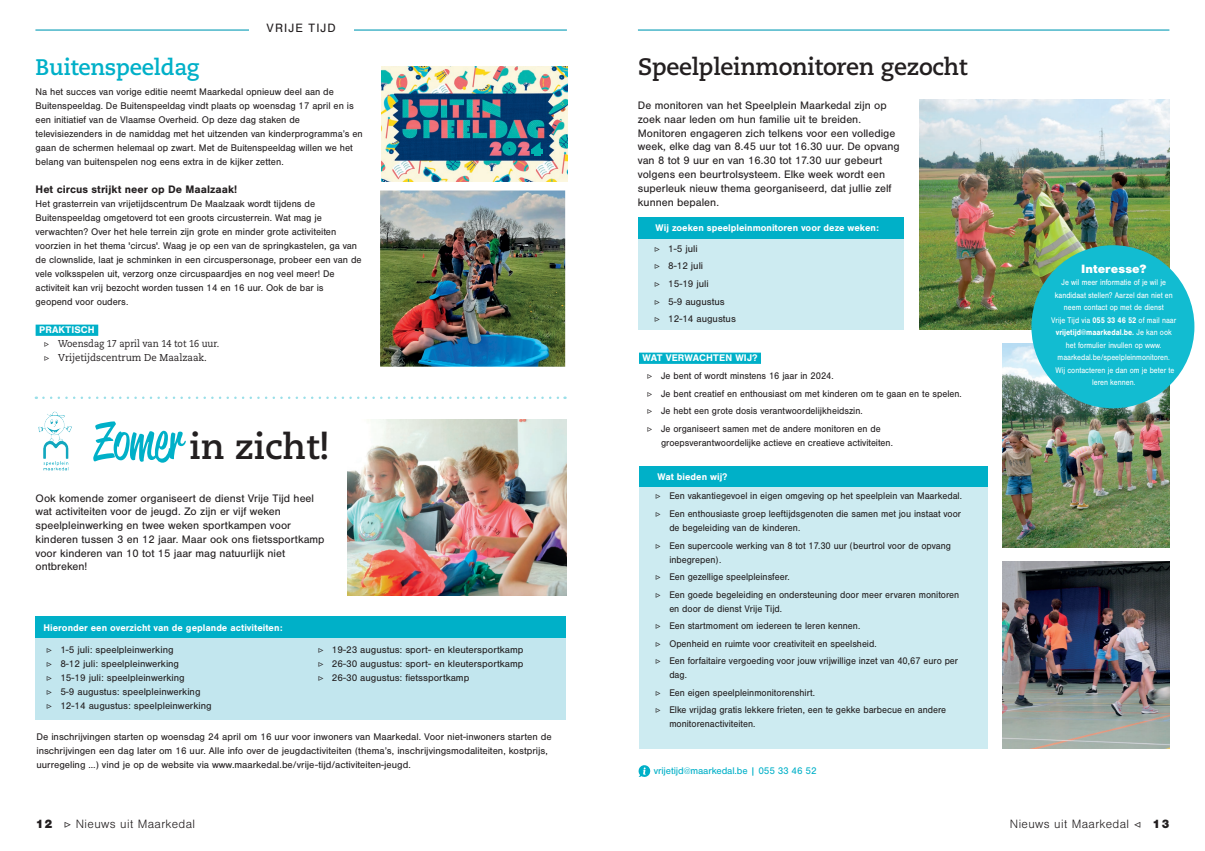
<style>
.page{position:relative;width:1205px;height:851px;background:#fff}
.page>*{position:absolute;margin:0;border:0;box-sizing:border-box;transform-origin:0 0}
.t1{font:700 35.5px "Caecilia LT Std";color:#231f20}
.t2{font:700 23.75px "Caecilia LT Std";letter-spacing:-.01em;color:#231f20}
.t3{font:700 22.5px "Caecilia LT Std";letter-spacing:-.01em;color:#00b0c8}
.t4{font:300 12.5px "Nimbus San";letter-spacing:.03em;color:#231f20}
.t5{font:12.5px "Nimbus San";letter-spacing:.08em;color:#231f20}
.t6{font:900 12.5px "Nimbus San";color:#fff}
.t7{font:11.25px/13.8px "Nimbus San";color:#231f20}
.t8{font:700 11.25px "Nimbus San";color:#231f20}
.t9{font:10px/14px "Nimbus San";color:#231f20}
.t10{font:10px/17.5px "Nimbus San";color:#231f20;scale:.94 1}
.t11{font:700 10px "Nimbus San";color:#fff}
.t12{font:10px/14px "Caecilia LT Std";color:#231f20;scale:.91 1}
.t13{font:10px "Nimbus San";letter-spacing:-.01em;color:#00b0c8}
.t14{font:8.5px/12.5px "Nimbus San";color:#fff;text-align:center;scale:.87 1}
.s1{font-family:"Minion Pro"}
.s2{font-family:"Reklame Script";font-weight:400;font-size:51.38px;color:#00b0c8}
.s3{font-weight:700}
.s4{font-weight:900}
.s5{font-family:"Minion Pro";font-weight:500}
</style>
<div class="page">
<hr style="left:35px;top:29px;width:532px;height:2px;background:#22a6be">
<hr style="left:638px;top:29px;width:531px;height:2px;background:#22a6be">
<svg style="left:43px;top:396px;width:522px;height:3px"></svg>
<div style="left:36px;top:324px;width:62px;height:12px;background:#00b0c8"></div>
<img style="left:380px;top:190px;width:185px;height:176px">
<div style="left:249px;top:24px;width:105px;height:19px;background:#fff"></div>
<img style="left:347px;top:419px;width:220px;height:176px">
<div style="left:36px;top:616px;width:530px;height:104px;background:#c2e6ee"></div>
<div style="left:36px;top:616px;width:530px;height:22px;background:#00b0c8"></div>
<img style="left:38px;top:411px;width:34px;height:60px">
<div style="left:639px;top:352px;width:122px;height:12px;background:#00b0c8"></div>
<div style="left:638px;top:238px;width:265px;height:91px;background:#cdebf1"></div>
<div style="left:638px;top:217px;width:265px;height:21px;background:#00b0c8"></div>
<div style="left:640px;top:485px;width:348px;height:263px;background:#cdebf1"></div>
<div style="left:640px;top:466px;width:348px;height:21px;background:#00b0c8"></div>
<img style="left:919px;top:99px;width:250px;height:230px">
<img style="left:1002px;top:343px;width:167px;height:204px">
<img style="left:1002px;top:561px;width:167px;height:187px">
<div style="left:1031px;top:245px;width:163px;height:163px;background:#12bcd1;border-radius:50%"></div>
<svg style="left:638px;top:765px;width:12px;height:12px"></svg>
<img style="left:381px;top:66px;width:186px;height:116px">
<img style="left:530px;top:141px;width:17px;height:16px">
<div style="left:531px;top:149px;width:11px;height:5px;background:#00b2ae"></div>
<svg style="left:531px;top:142px;width:9px;height:7px"></svg>
<div style="left:534px;top:148px;width:6px;height:8px;background:#00b2ae"></div>
<p class="t5" style="left:267px;top:21px;width:71px">VRIJE TIJD</p>
<p class="t5" style="left:273px;top:23px;width:59px">RUBRIEK</p>
<h3 class="t3" style="left:36px;top:54px;width:165px">Buitenspeeldag</h3>
<p class="t9" style="left:36px;top:85px;width:329px">Na het succes van vorige editie neemt Maarkedal opnieuw deel aan de Buitenspeeldag. De Buitenspeeldag vindt plaats op woensdag 17 april en is een initiatief van de Vlaamse Overheid. Op deze dag staken de televisiezenders in de namiddag met het uitzenden van kinderprogramma’s en gaan de schermen helemaal op zwart. Met de Buitenspeeldag willen we het belang van buitenspelen nog eens extra in de kijker zetten.</p>
<p class="t8" style="left:36px;top:183px;width:203px">Het circus strijkt neer op De Maalzaak!</p>
<p class="t9" style="left:36px;top:197px;width:327px">Het grasterrein van vrijetijdscentrum De Maalzaak wordt tijdens de Buitenspeeldag omgetoverd tot een groots circusterrein. Wat mag je verwachten? Over het hele terrein zijn grote en minder grote activiteiten voorzien in het thema 'circus'. Waag je op een van de springkastelen, ga van de clownslide, laat je schminken in een circuspersonage, probeer een van de vele volksspelen uit, verzorg onze circuspaardjes en nog veel meer! De activiteit kan vrij bezocht worden tussen 14 en 16 uur. Ook de bar is geopend voor ouders.</p>
<p class="t11" style="left:39px;top:324px;width:57px">PRAKTISCH</p>
<p class="t12" style="left:44px;top:337px;width:194px"><span class="s1">▷</span> Woensdag 17 april van 14 tot 16 uur. <span class="s1">▷</span> Vrijetijdscentrum De Maalzaak.</p>
<h1 class="t1" style="left:95px;top:425px;width:236px"><span class="s2">Zomer</span> in zicht!</h1>
<p class="t7" style="left:36px;top:491px;width:290px">Ook komende zomer organiseert de dienst Vrije Tijd heel wat activiteiten voor de jeugd. Zo zijn er vijf weken speelpleinwerking en twee weken sportkampen voor kinderen tussen 3 en 12 jaar. Maar ook ons fietssportkamp voor kinderen van 10 tot 15 jaar mag natuurlijk niet ontbreken!</p>
<p class="t11" style="left:44px;top:621px;width:241px">Hieronder een overzicht van de geplande activiteiten:</p>
<p class="t9" style="left:46px;top:643px;width:167px"><span class="s1">▷</span> 1-5 juli: speelpleinwerking<br><span class="s1">▷</span> 8-12 juli: speelpleinwerking<br><span class="s1">▷</span> 15-19 juli: speelpleinwerking<br><span class="s1">▷</span> 5-9 augustus: speelpleinwerking<br><span class="s1">▷</span> 12-14 augustus: speelpleinwerking</p>
<p class="t9" style="left:318px;top:643px;width:207px;text-align:justify"><span class="s1">▷</span> 19-23 augustus: sport- en kleutersportkamp <span class="s1">▷</span> 26-30 augustus: sport- en kleutersportkamp <span class="s1">▷</span> 26-30 augustus: fietssportkamp</p>
<p class="t9" style="left:36px;top:729px;width:517px">De inschrijvingen starten op woensdag 24 april om 16 uur voor inwoners van Maarkedal. Voor niet-inwoners starten de inschrijvingen een dag later om 16 uur. Alle info over de jeugdactiviteiten (thema’s, inschrijvingsmodaliteiten, kostprijs, uurregeling …) vind je op de website via www.maarkedal.be/vrije-tijd/activiteiten-jeugd.</p>
<h2 class="t2" style="left:638px;top:53px;width:331px">Speelpleinmonitoren gezocht</h2>
<p class="t7" style="left:638px;top:99px;width:263px">De monitoren van het Speelplein Maarkedal zijn op zoek naar leden om hun familie uit te breiden.<br>Monitoren engageren zich telkens voor een volledige week, elke dag van 8.45 uur tot 16.30 uur. De opvang van 8 tot 9 uur en van 16.30 tot 17.30 uur gebeurt volgens een beurtrolsysteem. Elke week wordt een superleuk nieuw thema georganiseerd, dat jullie zelf kunnen bepalen.</p>
<p class="t11" style="left:656px;top:222px;width:225px">Wij zoeken speelpleinmonitoren voor deze weken:</p>
<p class="t9" style="left:654px;top:240px;width:83px;line-height:17.5px"><span class="s1">▷</span> 1-5 juli<br><span class="s1">▷</span> 8-12 juli<br><span class="s1">▷</span> 15-19 juli<br><span class="s1">▷</span> 5-9 augustus<br><span class="s1">▷</span> 12-14 augustus</p>
<p class="t11" style="left:642px;top:352px;width:116px">WAT VERWACHTEN WIJ?</p>
<p class="t10" style="left:647px;top:367px;width:336px"><span class="s1">▷</span> Je bent of wordt minstens 16 jaar in 2024.<br><span class="s1">▷</span> Je bent creatief en enthousiast om met kinderen om te gaan en te spelen. <span class="s1">▷</span> Je hebt een grote dosis verantwoordelijkheidszin.<br><span class="s1">▷</span> Je organiseert samen met de andere monitoren en de</p>
<p class="t10" style="left:661px;top:434px;width:248px">groepsverantwoordelijke actieve en creatieve activiteiten.</p>
<p class="t11" style="left:657px;top:471px;width:72px">Wat bieden wij?</p>
<p class="t10" style="left:655px;top:487px;width:328px"><span class="s1">▷</span> Een vakantiegevoel in eigen omgeving op het speelplein van Maarkedal. <span class="s1">▷</span> Een enthousiaste groep leeftijdsgenoten die samen met jou instaat voor</p>
<p class="t10" style="left:655px;top:519px;width:316px;text-indent:14px">de begeleiding van de kinderen.<br><span class="s1">▷</span> Een supercoole werking van 8 tot 17.30 uur (beurtrol voor de opvang</p>
<p class="t10" style="left:655px;top:550px;width:325px;text-indent:14px">inbegrepen).<br><span class="s1">▷</span> Een gezellige speelpleinsfeer.<br><span class="s1">▷</span> Een goede begeleiding en ondersteuning door meer ervaren monitoren</p>
<p class="t10" style="left:655px;top:599px;width:324px;text-indent:14px">en door de dienst Vrije Tijd.<br><span class="s1">▷</span> Een startmoment om iedereen te leren kennen.<br><span class="s1">▷</span> Openheid en ruimte voor creativiteit en speelsheid.<br><span class="s1">▷</span> Een forfaitaire vergoeding voor jouw vrijwillige inzet van 40,67 euro per</p>
<p class="t10" style="left:655px;top:666px;width:311px;text-indent:14px">dag.<br><span class="s1">▷</span> Een eigen speelpleinmonitorenshirt.<br><span class="s1">▷</span> Elke vrijdag gratis lekkere frieten, een te gekke barbecue en andere</p>
<p class="t10" style="left:669px;top:715px;width:93px">monitorenactiviteiten.</p>
<p class="t13" style="left:654px;top:765px;width:164px">vrijetijd@maarkedal.be | 055 33 46 52</p>
<p class="t6" style="left:1081px;top:261px;width:67px">Interesse?</p>
<p class="t14" style="left:1051px;top:276px;width:145px">Je wil meer informatie of je wil je kandidaat stellen? Aarzel dan niet en neem contact op met de dienst<br>Vrije Tijd via <span class="s3">055 33 46 52</span> of mail naar <span class="s3">vrijetijd@maarkedal.be.</span> Je kan ook het formulier invullen op www. maarkedal.be/speelpleinmonitoren.<br>Wij contacteren je dan om je beter te leren kennen.</p>
<p class="t4" style="left:35px;top:817px;width:161px"><span class="s4">12</span> <span class="s5">▷</span> Nieuws uit Maarkedal</p>
<p class="t4" style="left:1010px;top:817px;width:161px">Nieuws uit Maarkedal <span class="s5">◁</span> <span class="s4">13</span></p>
</div>
